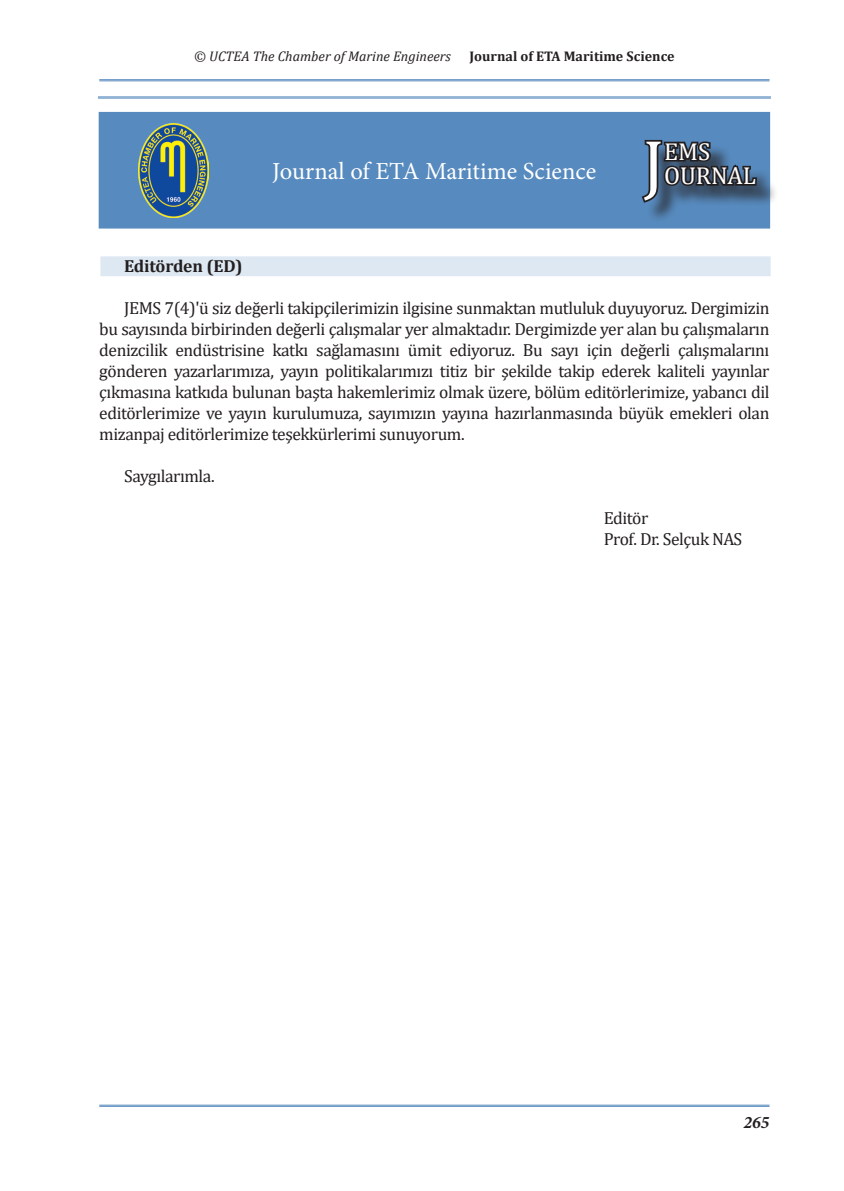
<style>
.page{position:relative;width:844px;height:1191px;background:#fff}
.page>*{position:absolute;margin:0;border:0;box-sizing:border-box;transform-origin:0 0}
.t1{font:68.6px "Cambria";color:#fff}
.t2{font:24.5px "Minion Pro";color:#fff}
.t3{font:24.5px "Cambria";color:#fff}
.t4{font:17.5px/21px "Cambria";letter-spacing:-.025em;color:#231f20;text-align:justify}
.t5{font:700 17.5px "Cambria";letter-spacing:-.01em;color:#231f20}
.t6{font:italic 700 17.5px "Minion Pro";color:#231f20}
.t7{font:italic 14px "Cambria";color:#231f20}
.t8{font:700 14px "Cambria";color:#231f20}
</style>
<div class="page">
<hr style="left:99px;top:1104px;width:670px;height:1px;background:#578abe">
<hr style="left:99px;top:1106px;width:670px;height:1px;background:#578abe">
<hr style="left:99px;top:79px;width:670px;height:1px;background:#578abe">
<hr style="left:99px;top:81px;width:670px;height:1px;background:#578abe">
<div style="left:99px;top:112px;width:671px;height:116px;background:#578abe"></div>
<div style="left:645px;top:142px;width:133px;height:82px;background:#231f20;opacity:.75"></div>
<svg style="left:641px;top:140px;width:117px;height:65px"></svg>
<img style="left:138px;top:123px;width:70px;height:95px">
<hr style="left:98px;top:97px;width:672px;height:1px;background:#578abe">
<hr style="left:98px;top:98px;width:672px;height:1px;background:#578abe">
<div style="left:100px;top:256px;width:670px;height:20px;background:#dee8f2"></div>
<p class="t7" style="left:194px;top:46px;width:258px">© UCTEA The Chamber of Marine Engineers</p>
<p class="t8" style="left:469px;top:46px;width:206px">Journal of ETA Maritime Science</p>
<p class="t2" style="left:272px;top:155px;width:325px">Journal of ETA Maritime Science</p>
<p class="t1" style="left:642px;top:124px;width:23px">J</p>
<p class="t3" style="left:664px;top:137px;width:48px">EMS</p>
<p class="t3" style="left:664px;top:161px;width:93px">OURNAL</p>
<p class="t5" style="left:124px;top:253px;width:120px">Editörden (ED)</p>
<p class="t4" style="left:99px;top:297px;width:671px;text-indent:25px">JEMS 7(4)'ü siz değerli takipçilerimizin ilgisine sunmaktan mutluluk duyuyoruz. Dergimizin bu sayısında birbirinden değerli çalışmalar yer almaktadır. Dergimizde yer alan bu çalışmaların denizcilik endüstrisine katkı sağlamasını ümit ediyoruz. Bu sayı için değerli çalışmalarını gönderen yazarlarımıza, yayın politikalarımızı titiz bir şekilde takip ederek kaliteli yayınlar çıkmasına katkıda bulunan başta hakemlerimiz olmak üzere, bölüm editörlerimize, yabancı dil editörlerimize ve yayın kurulumuza, sayımızın yayına hazırlanmasında büyük emekleri olan mizanpaj editörlerimize teşekkürlerimi sunuyorum.</p>
<p class="t4" style="left:124px;top:465px;width:92px">Saygılarımla.</p>
<p class="t4" style="left:603px;top:507px;width:46px">Editör</p>
<p class="t4" style="left:603px;top:528px;width:140px">Prof. Dr. Selçuk NAS</p>
<p class="t6" style="left:743px;top:1109px;width:27px">265</p>
</div>
